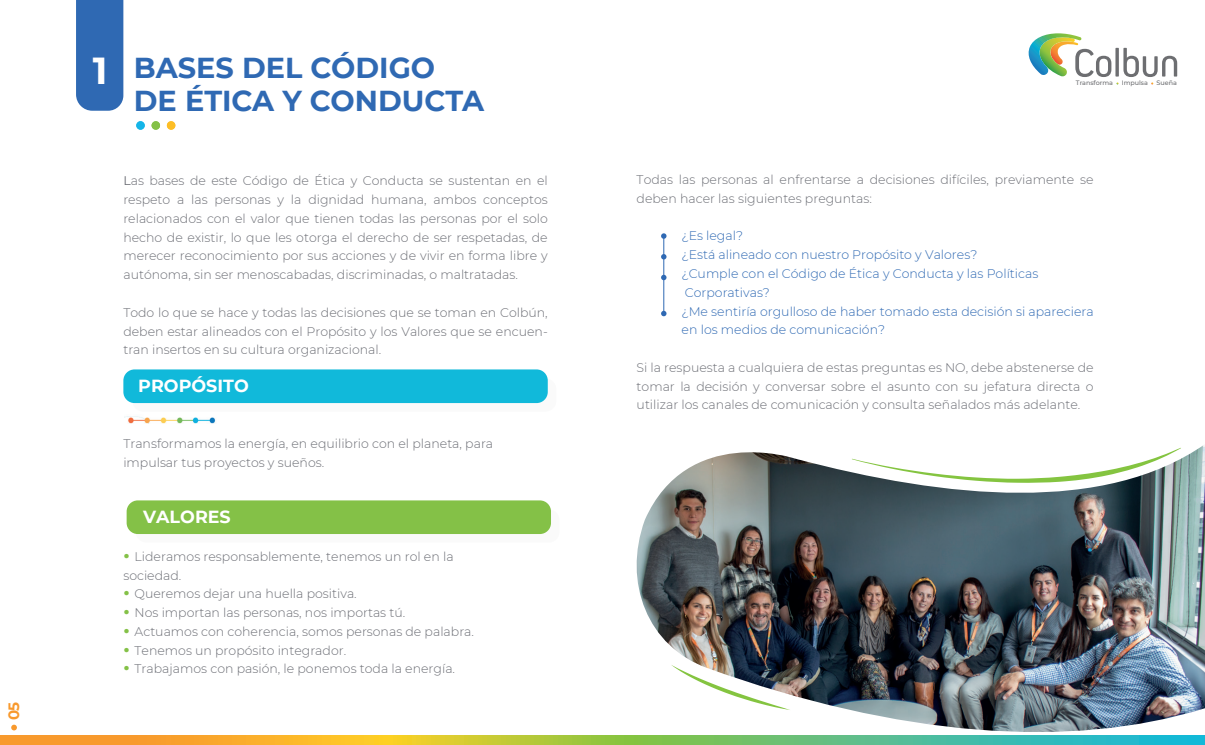
<style>
.page{position:relative;width:1205px;height:745px;background:#fff}
.page>*{position:absolute;margin:0;border:0;box-sizing:border-box;transform-origin:0 0}
.t1{font:700 37.5px "Montserrat";color:#fff}
.t2{font:700 28.75px/32.5px "Montserrat";color:#2f69b3}
.t3{font:700 17.5px "Montserrat";color:#fff}
.t4{font:700 15px "Montserrat";color:#f8992d}
.t5{font:300 12.5px/18.8px "Montserrat";color:#6b6d74;text-align:justify}
.t6{font:300 12.5px/18.8px "Montserrat";color:#2f69b3}
.t7{font:500 6.38px "Montserrat";color:#6d6e71}
.s1{font-weight:400}
.s2{font-weight:700;font-size:17.5px;color:#84c147}
</style>
<div class="page">
<svg style="left:135px;top:509px;width:425px;height:33px"></svg>
<div style="left:127px;top:500px;width:424px;height:33px;background:#84c147;border-radius:11px"></div>
<div style="left:132px;top:378px;width:424px;height:33px;background:linear-gradient(to right,#fafafa,#fafafa);border-radius:11px"></div>
<div style="left:123px;top:369px;width:425px;height:34px;background:#11b9da;border-radius:11px"></div>
<svg style="left:1028px;top:33px;width:149px;height:51px"></svg>
<div style="left:76px;top:0;width:47px;height:111px;background:#2f69b3"></div>
<svg style="left:0;top:735px;width:622px;height:9px;background:#e5b52e"></svg>
<img style="left:124px;top:416px;width:92px;height:7px">
<div style="left:136px;top:121px;width:9px;height:9px;background:#15b5e8;border-radius:50%"></div>
<div style="left:152px;top:121px;width:8px;height:9px;background:#84c147;border-radius:50%"></div>
<div style="left:167px;top:121px;width:8px;height:9px;background:#fdbe26;border-radius:50%"></div>
<hr style="left:663px;top:234px;width:1px;height:79px;background:#2f69b3">
<svg style="left:661px;top:233px;width:5px;height:5px"></svg>
<svg style="left:661px;top:254px;width:5px;height:5px"></svg>
<svg style="left:661px;top:274px;width:5px;height:6px"></svg>
<svg style="left:661px;top:310px;width:5px;height:6px"></svg>
<img style="left:622px;top:445px;width:583px;height:299px">
<svg style="left:852px;top:447px;width:329px;height:35px"></svg>
<svg style="left:671px;top:664px;width:119px;height:45px"></svg>
<svg style="left:11px;top:724px;width:6px;height:6px"></svg>
<p class="t4" style="left:3px;top:720px;width:20px;rotate:-90deg">05</p>
<h1 class="t1" style="left:93px;top:44px;width:16px">1</h1>
<h2 class="t2" style="left:134px;top:50px;width:352px">BASES DEL CÓDIGO<br>DE ÉTICA Y CONDUCTA</h2>
<p class="t5" style="left:123px;top:171px;width:426px"><span class="s1">L</span>as bases de este Código de Ética y Conducta se sustentan en el respeto a las personas y la dignidad humana, ambos conceptos relacionados con el valor que tienen todas las personas por el solo hecho de existir, lo que les otorga el derecho de ser respetadas, de merecer reconocimiento por sus acciones y de vivir en forma libre y autónoma, sin ser menoscabadas, discriminadas, o maltratadas.</p>
<p class="t5" style="left:123px;top:302px;width:426px">Todo lo que se hace y todas las decisiones que se toman en Colbún, deben estar alineados con el Propósito y los Valores que se encuen&shy;tran insertos en su cultura organizacional.</p>
<h3 class="t3" style="left:138px;top:373px;width:112px">PROPÓSITO</h3>
<p class="t5" style="left:123px;top:433px;width:371px">Transformamos la energía, en equilibrio con el planeta, para impulsar tus proyectos y sueños.</p>
<h3 class="t3" style="left:143px;top:504px;width:89px">VALORES</h3>
<p class="t5" style="left:123px;top:546px;width:332px"><span class="s2">•</span> Lideramos responsablemente, tenemos un rol en la sociedad.</p>
<p class="t5" style="left:123px;top:583px;width:235px"><span class="s2">•</span> Queremos dejar una huella positiva.</p>
<p class="t5" style="left:123px;top:602px;width:283px"><span class="s2">•</span> Nos importan las personas, nos importas tú.</p>
<p class="t5" style="left:123px;top:621px;width:352px"><span class="s2">•</span> Actuamos con coherencia, somos personas de palabra.</p>
<p class="t5" style="left:123px;top:640px;width:224px"><span class="s2">•</span> Tenemos un propósito integrador.</p>
<p class="t5" style="left:123px;top:658px;width:333px"><span class="s2">•</span> Trabajamos con pasión, le ponemos toda la energía.</p>
<p class="t7" style="left:1076px;top:79px;width:39px">Transforma</p>
<p class="t7" style="left:1121px;top:79px;width:28px">Impulsa</p>
<p class="t7" style="left:1156px;top:79px;width:22px">Sueña</p>
<p class="t5" style="left:637px;top:170px;width:458px">Todas las personas al enfrentarse a decisiones difíciles, previamente se deben hacer las siguientes preguntas:</p>
<p class="t6" style="left:682px;top:226px;width:414px">¿Es legal?<br>¿Está alineado con nuestro Propósito y Valores?<br>¿Cumple con el Código de Ética y Conducta y las Políticas Corporativas?<br>¿Me sentiría orgulloso de haber tomado esta decisión si apareciera en los medios de comunicación?</p>
<p class="t5" style="left:637px;top:357px;width:458px">Si la respuesta a cualquiera de estas preguntas es NO, debe abstenerse de tomar la decisión y conversar sobre el asunto con su jefatura directa o utilizar los canales de comunicación y consulta señalados más adelante.</p>
</div>
